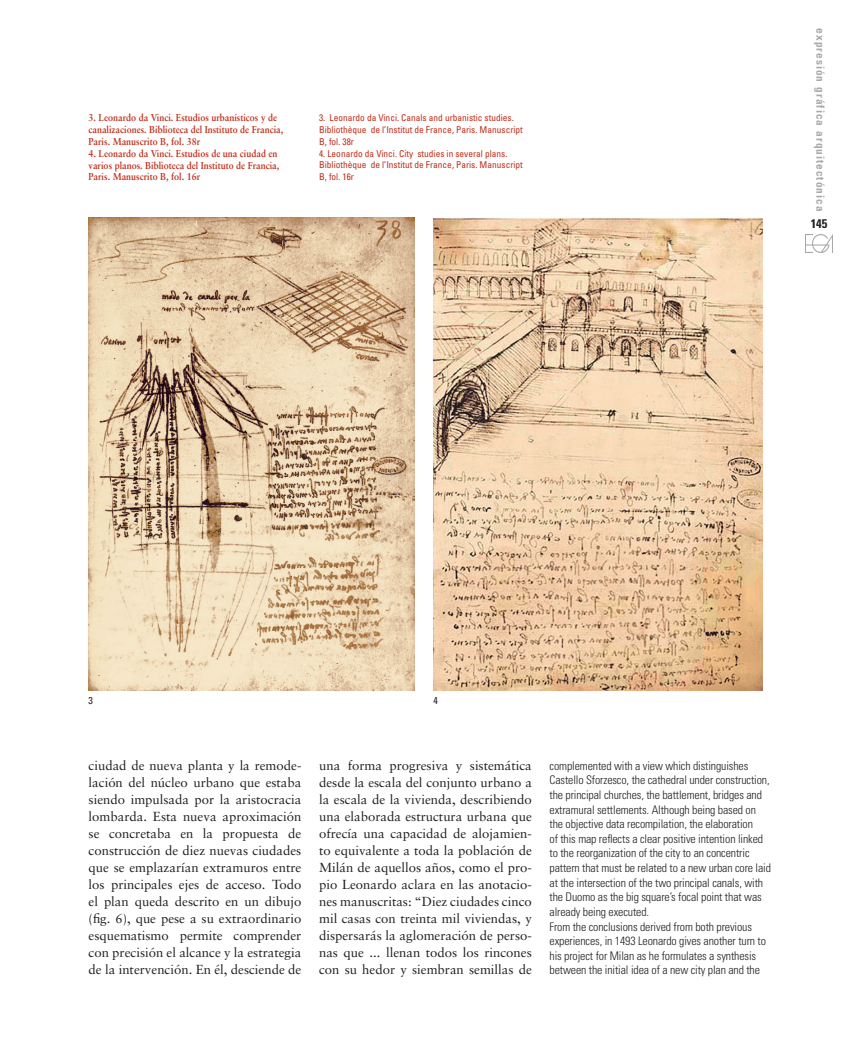
<style>
.page{position:relative;width:851px;height:1063px;background:#fff}
.page>*{position:absolute;margin:0;border:0;box-sizing:border-box;transform-origin:0 0}
.t1{font:13.12px/17px "Sabon";color:#231f20;text-align:justify}
.t2{font:700 condensed 12.5px "Univers";color:#231f20}
.t3{font:300 condensed 11.88px/14.6px "Univers";letter-spacing:-.01em;color:#231f20}
.t4{font:700 condensed 11.25px "Univers";letter-spacing:.09em;color:#a8a9ad}
.t5{font:700 10px/11.9px "Sabon";color:#c02d19;scale:.9 1}
.PIES_DE_FOTO_INGLES{font:condensed 10px "Univers";color:#231f20}
.t6{font:condensed 9.38px/11.9px "Univers";color:#c02d19}
</style>
<div class="page">
<img style="left:805px;top:235px;width:27px;height:17px">
<img style="left:89px;top:218px;width:326px;height:472px">
<img style="left:433px;top:218px;width:329px;height:472px">
<p class="t5" style="left:89px;top:111px;width:218px">3. Leonardo da Vinci. Estudios urbanísticos y de canalizaciones. Biblioteca del Instituto de Francia,<br>Paris. Manuscrito B, fol. 38r</p>
<p class="t5" style="left:89px;top:147px;width:213px">4. Leonardo da Vinci. Estudios de una ciudad en varios planos. Biblioteca del Instituto de Francia,<br>Paris. Manuscrito B, fol. 16r</p>
<p class="t6" style="left:319px;top:111px;width:205px">3. Leonardo da Vinci. Canals and urbanistic studies.<br>Bibliothèque de l’Institut de France, Paris. Manuscript<br>B, fol. 38r</p>
<p class="t6" style="left:319px;top:147px;width:205px">4. Leonardo da Vinci. City studies in several plans.<br>Bibliothèque de l’Institut de France, Paris. Manuscript<br>B, fol. 16r</p>
<p class="t4" style="left:827px;top:28px;width:184px;rotate:90deg">expresión gráfica arquitectónica</p>
<p class="t2" style="left:810px;top:216px;width:18px">145</p>
<p class="PIES_DE_FOTO_INGLES" style="left:89px;top:694px;width:6px">3</p>
<p class="PIES_DE_FOTO_INGLES" style="left:433px;top:694px;width:6px">4</p>
<p class="t1" style="left:89px;top:757px;width:214px">ciudad de nueva planta y la remode&shy;lación del núcleo urbano que estaba siendo impulsada por la aristocracia lombarda. Esta nueva aproximación se concretaba en la propuesta de construcción de diez nuevas ciudades que se emplazarían extramuros entre los principales ejes de acceso. Todo el plan queda descrito en un dibujo (fig. 6), que pese a su extraordinario esquematismo permite comprender con precisión el alcance y la estrategia de la intervención. En él, desciende de</p>
<p class="t1" style="left:319px;top:757px;width:214px">una forma progresiva y sistemática desde la escala del conjunto urbano a la escala de la vivienda, describiendo una elaborada estructura urbana que ofrecía una capacidad de alojamien&shy;to equivalente a toda la población de Milán de aquellos años, como el pro&shy;pio Leonardo aclara en las anotacio&shy;nes manuscritas: “Diez ciudades cinco mil casas con treinta mil viviendas, y dispersarás la aglomeración de perso&shy;nas que ... llenan todos los rincones con su hedor y siembran semillas de</p>
<p class="t3" style="left:549px;top:758px;width:223px">complemented with a view which distinguishes Castello Sforzesco, the cathedral under construction, the principal churches, the battlement, bridges and extramural settlements. Although being based on the objective data recompilation, the elaboration<br>of this map reflects a clear positive intention linked to the reorganization of the city to an concentric pattern that must be related to a new urban core laid at the intersection of the two principal canals, with the Duomo as the big square’s focal point that was already being executed.</p>
<p class="t3" style="left:549px;top:919px;width:218px">From the conclusions derived from both previous experiences, in 1493 Leonardo gives another turn to his project for Milan as he formulates a synthesis between the initial idea of a new city plan and the</p>
</div>
